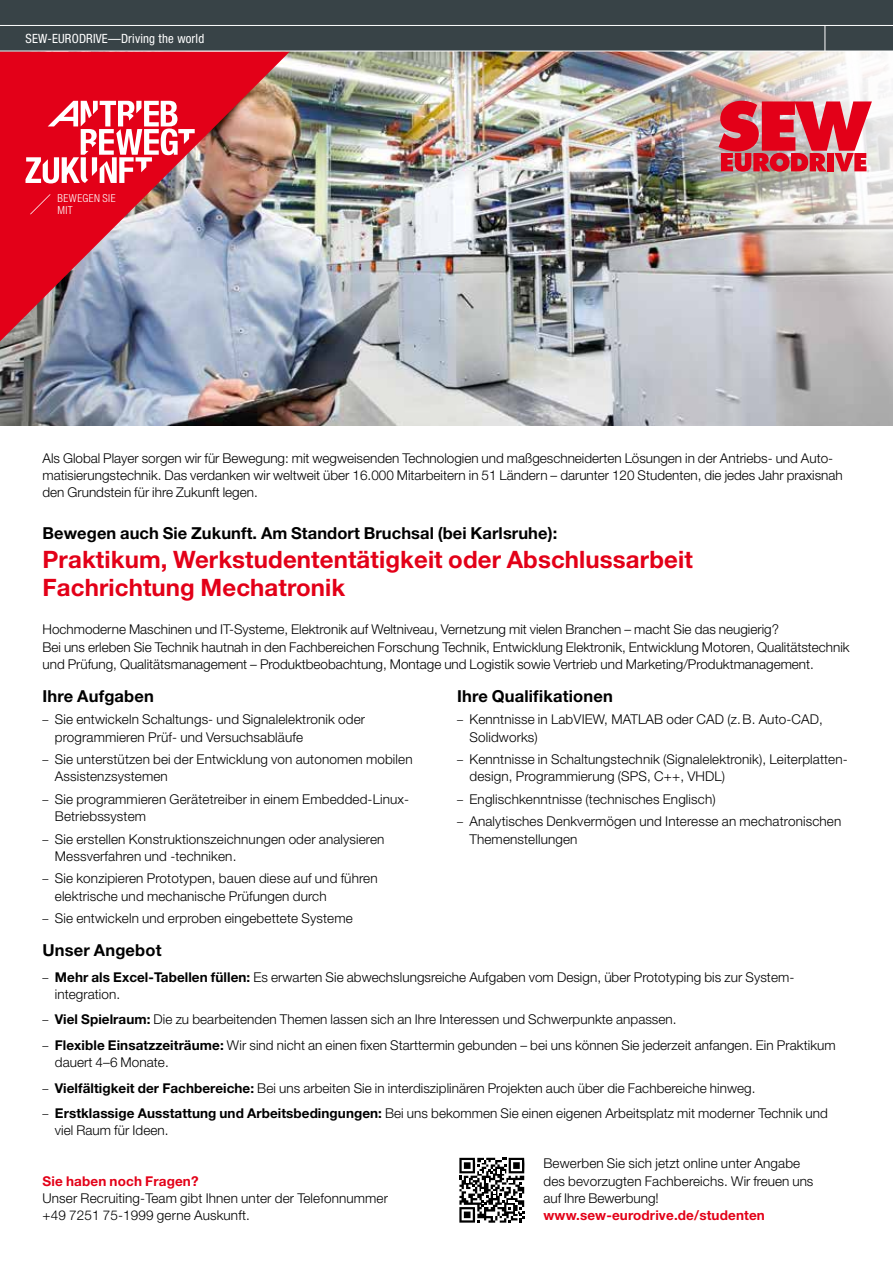
<style>
.page{position:relative;width:893px;height:1263px;background:#fff}
.page>*{position:absolute;margin:0;border:0;box-sizing:border-box;transform-origin:0 0}
.t1{font:700 24px/28.5px "Helvetica Neue LT Pro";letter-spacing:.005em;color:#e30018}
.t2{font:700 16.5px "Helvetica Neue LT Pro";letter-spacing:.005em;color:#000}
.t3{font:300 13.5px/17.2px "Helvetica Neue LT Pro";letter-spacing:.005em;color:#000}
.t4{font:700 13.5px "Helvetica Neue LT Pro";letter-spacing:.01em;color:#e30018}
.t5{font:condensed 12.75px "Helvetica Neue LT Pro";letter-spacing:.015em;color:#fff}
.t6{font:300 condensed 10.95px/11.9px "Helvetica Neue LT Pro";letter-spacing:.04em;color:#fff}
.s1{font-stretch:condensed;font-size:12px}
.s2{font-weight:700}
</style>
<div class="page">
<img style="left:0;top:52px;width:893px;height:373px">
<img style="left:611px;top:52px;width:282px;height:240px">
<div style="left:0;top:0;width:893px;height:51px;background:#384347"></div>
<img style="left:0;top:52px;width:290px;height:302px">
<svg style="left:825px;top:26px;width:1px;height:25px"></svg>
<svg style="left:718px;top:101px;width:154px;height:71px;background:#db4352"></svg>
<svg style="left:26px;top:101px;width:169px;height:82px"></svg>
<svg style="left:30px;top:194px;width:21px;height:20px"></svg>
<hr style="left:0;top:25px;width:893px;height:1px;background:#fff">
<div style="left:457px;top:1157px;width:69px;height:68px;background:linear-gradient(to right,#fff,#fff)"></div>
<svg style="left:459px;top:1158px;width:65px;height:65px"></svg>
<p class="t5" style="left:26px;top:31px;width:180px">SEW-EURODRIVE—Driving the world</p>
<p class="t6" style="left:57px;top:192px;width:60px">BEWEGEN SIE<br>MIT</p>
<p class="t3" style="left:43px;top:449px;width:802px">Als Global Player sorgen wir für Bewegung: mit wegweisenden Technologien und maßgeschneiderten Lösungen in der Antriebs- und Auto&shy;matisierungstechnik. Das verdanken wir weltweit über 16.000 Mitarbeitern in 51 Ländern – darunter 120 Studenten, die jedes Jahr praxisnah den Grundstein für ihre Zukunft legen.</p>
<p class="t2" style="left:43px;top:523px;width:516px">Bewegen auch Sie Zukunft. Am Standort Bruchsal (bei Karlsruhe):</p>
<h1 class="t1" style="left:43px;top:544px;width:652px">Praktikum, Werkstudententätigkeit oder Abschlussarbeit<br>Fachrichtung Mechatronik</h1>
<p class="t3" style="left:43px;top:620px;width:809px">Hochmoderne Maschinen und IT-Systeme, Elektronik auf Weltniveau, Vernetzung mit vielen Branchen – macht Sie das neugierig?<br>Bei uns erleben Sie Technik hautnah in den Fachbereichen Forschung Technik, Entwicklung Elektronik, Entwicklung Motoren, Qualitätstechnik und Prüfung, Qualitätsmanagement – Produktbeobachtung, Montage und Logistik sowie Vertrieb und Marketing/Produktmanagement.</p>
<p class="t2" style="left:43px;top:685px;width:113px">Ihre Aufgaben</p>
<p class="t3" style="left:55px;top:711px;width:312px;text-indent:-12px"><span class="s1">–</span> Sie entwickeln Schaltungs- und Signalelektronik oder programmieren Prüf- und Versuchsabläufe</p>
<p class="t3" style="left:55px;top:750px;width:359px;text-indent:-12px"><span class="s1">–</span> Sie unterstützen bei der Entwicklung von autonomen mobilen<br>Assistenzsystemen</p>
<p class="t3" style="left:55px;top:790px;width:356px;text-indent:-12px"><span class="s1">–</span> Sie programmieren Gerätetreiber in einem Embedded-Linux-<br>Betriebssystem</p>
<p class="t3" style="left:55px;top:830px;width:331px;text-indent:-12px"><span class="s1">–</span> Sie erstellen Konstruktionszeichnungen oder analysieren<br>Messverfahren und -techniken.</p>
<p class="t3" style="left:55px;top:870px;width:324px;text-indent:-12px"><span class="s1">–</span> Sie konzipieren Prototypen, bauen diese auf und führen elektrische und mechanische Prüfungen durch</p>
<p class="t3" style="left:43px;top:909px;width:312px"><span class="s1">–</span> Sie entwickeln und erproben eingebettete Systeme</p>
<p class="t2" style="left:457px;top:685px;width:157px">Ihre Qualifikationen</p>
<p class="t3" style="left:469px;top:711px;width:355px;text-indent:-12px"><span class="s1">–</span> Kenntnisse in LabVIEW, MATLAB oder CAD (z.B. Auto-CAD,<br>Solidworks)</p>
<p class="t3" style="left:469px;top:750px;width:380px;text-indent:-12px"><span class="s1">–</span> Kenntnisse in Schaltungstechnik (Signalelektronik), Leiterplatten&shy;design, Programmierung (SPS, C++, VHDL)</p>
<p class="t3" style="left:457px;top:790px;width:260px"><span class="s1">–</span> Englischkenntnisse (technisches Englisch)</p>
<p class="t3" style="left:469px;top:813px;width:373px;text-indent:-12px"><span class="s1">–</span> Analytisches Denkvermögen und Interesse an mechatronischen<br>Themenstellungen</p>
<p class="t2" style="left:43px;top:940px;width:121px">Unser Angebot</p>
<p class="t3" style="left:55px;top:968px;width:741px;text-indent:-12px"><span class="s1">–</span> <span class="s2">Mehr als Excel-Tabellen füllen:</span> Es erwarten Sie abwechslungsreiche Aufgaben vom Design, über Prototyping bis zur System&shy;integration.</p>
<p class="t3" style="left:43px;top:1011px;width:636px"><span class="s1">–</span> <span class="s2">Viel Spielraum:</span> Die zu bearbeitenden Themen lassen sich an Ihre Interessen und Schwerpunkte anpassen.</p>
<p class="t3" style="left:55px;top:1036px;width:782px;text-indent:-12px"><span class="s1">–</span> <span class="s2">Flexible Einsatzzeiträume:</span> Wir sind nicht an einen fixen Starttermin gebunden – bei uns können Sie jederzeit anfangen. Ein Praktikum dauert 4–6 Monate.</p>
<p class="t3" style="left:43px;top:1079px;width:714px"><span class="s1">–</span> <span class="s2">Vielfältigkeit der Fachbereiche:</span> Bei uns arbeiten Sie in interdisziplinären Projekten auch über die Fachbereiche hinweg.</p>
<p class="t3" style="left:55px;top:1104px;width:775px;text-indent:-12px"><span class="s1">–</span> <span class="s2">Erstklassige Ausstattung und Arbeitsbedingungen:</span> Bei uns bekommen Sie einen eigenen Arbeitsplatz mit moderner Technik und viel Raum für Ideen.</p>
<p class="t4" style="left:43px;top:1172px;width:158px">Sie haben noch Fragen?</p>
<p class="t3" style="left:43px;top:1189px;width:347px">Unser Recruiting-Team gibt Ihnen unter der Telefonnummer +49 7251 75-1999 gerne Auskunft.</p>
<p class="t3" style="left:543px;top:1155px;width:271px">Bewerben Sie sich jetzt online unter Angabe des bevorzugten Fachbereichs. Wir freuen uns auf Ihre Bewerbung!</p>
<p class="t4" style="left:543px;top:1207px;width:223px">www.sew-eurodrive.de/studenten</p>
</div>
